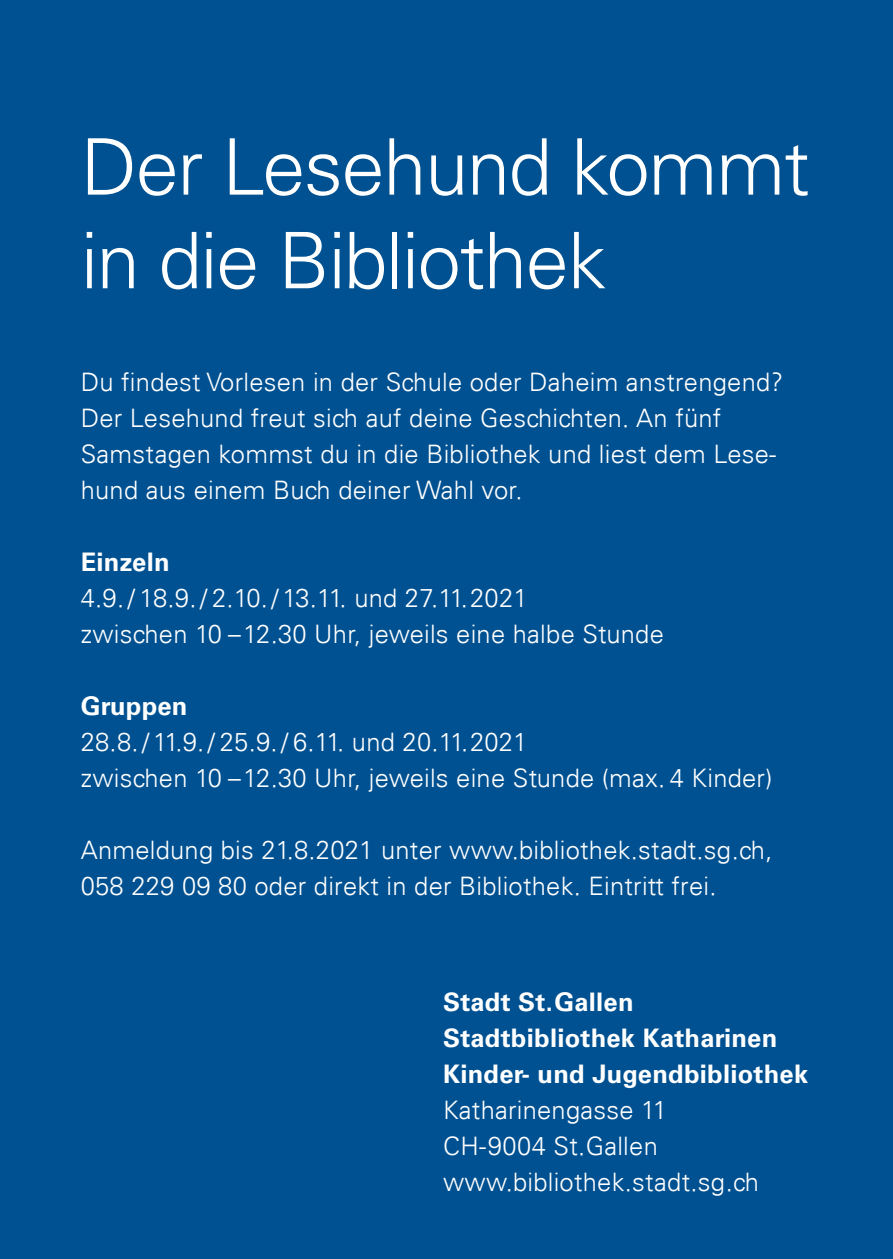
<style>
.page{position:relative;width:893px;height:1259px;background:#005191}
.page>*{position:absolute;margin:0;border:0;box-sizing:border-box;transform-origin:0 0}
.t1{font:300 78px/93.6px "Univers 45";letter-spacing:-.02em;color:#fff}
.A5_Adresse{font:300 25.5px/36px "Univers 45";letter-spacing:.01em;color:#fff}
.A6_Adress_bold{font:700 25.5px "Univers LT Std";letter-spacing:.01em;color:#fff}
.A6_Adresse{font:300 25.5px "Univers 45";letter-spacing:.01em;color:#fff}
.A5_Adresse-2{font:700 25.5px "Univers LT Std";letter-spacing:.01em;color:#fff}
</style>
<div class="page">
<p class="t1" style="left:81px;top:120px;width:730px">Der Lesehund kommt in die Bibliothek</p>
<p class="A5_Adresse" style="left:81px;top:364px;width:704px">Du findest Vorlesen in der Schule oder Daheim anstrengend?<br>Der Lesehund freut sich auf deine Geschichten. An fünf Samstagen kommst du in die Bibliothek und liest dem Lese&shy;hund aus einem Buch deiner Wahl vor.</p>
<p class="A5_Adresse-2" style="left:81px;top:547px;width:90px">Einzeln</p>
<p class="A5_Adresse" style="left:81px;top:580px;width:448px">4.9. / 18.9. / 2.10. / 13.11. und 27.11.2021</p>
<p class="A5_Adresse" style="left:81px;top:616px;width:585px">zwischen 10 –12.30 Uhr, jeweils eine halbe Stunde</p>
<p class="A5_Adresse-2" style="left:81px;top:691px;width:108px">Gruppen</p>
<p class="A5_Adresse" style="left:81px;top:724px;width:448px">28.8. / 11.9. / 25.9. / 6.11. und 20.11.2021</p>
<p class="A5_Adresse" style="left:81px;top:760px;width:693px">zwischen 10 –12.30 Uhr, jeweils eine Stunde (max. 4 Kinder)</p>
<p class="A5_Adresse" style="left:81px;top:832px;width:693px">Anmeldung bis 21.8.2021 unter www.bibliothek.stadt.sg.ch,<br>058 229 09 80 oder direkt in der Bibliothek. Eintritt frei.</p>
<p class="A6_Adress_bold" style="left:443px;top:987px;width:192px">Stadt St.Gallen</p>
<p class="A6_Adress_bold" style="left:443px;top:1023px;width:336px">Stadtbibliothek Katharinen</p>
<p class="A6_Adress_bold" style="left:443px;top:1059px;width:367px">Kinder- und Jugendbibliothek</p>
<p class="A6_Adresse" style="left:443px;top:1094px;width:225px">Katharinengasse 11</p>
<p class="A6_Adresse" style="left:443px;top:1130px;width:216px">CH-9004 St.Gallen</p>
<p class="A6_Adresse" style="left:443px;top:1166px;width:317px">www.bibliothek.stadt.sg.ch</p>
</div>
